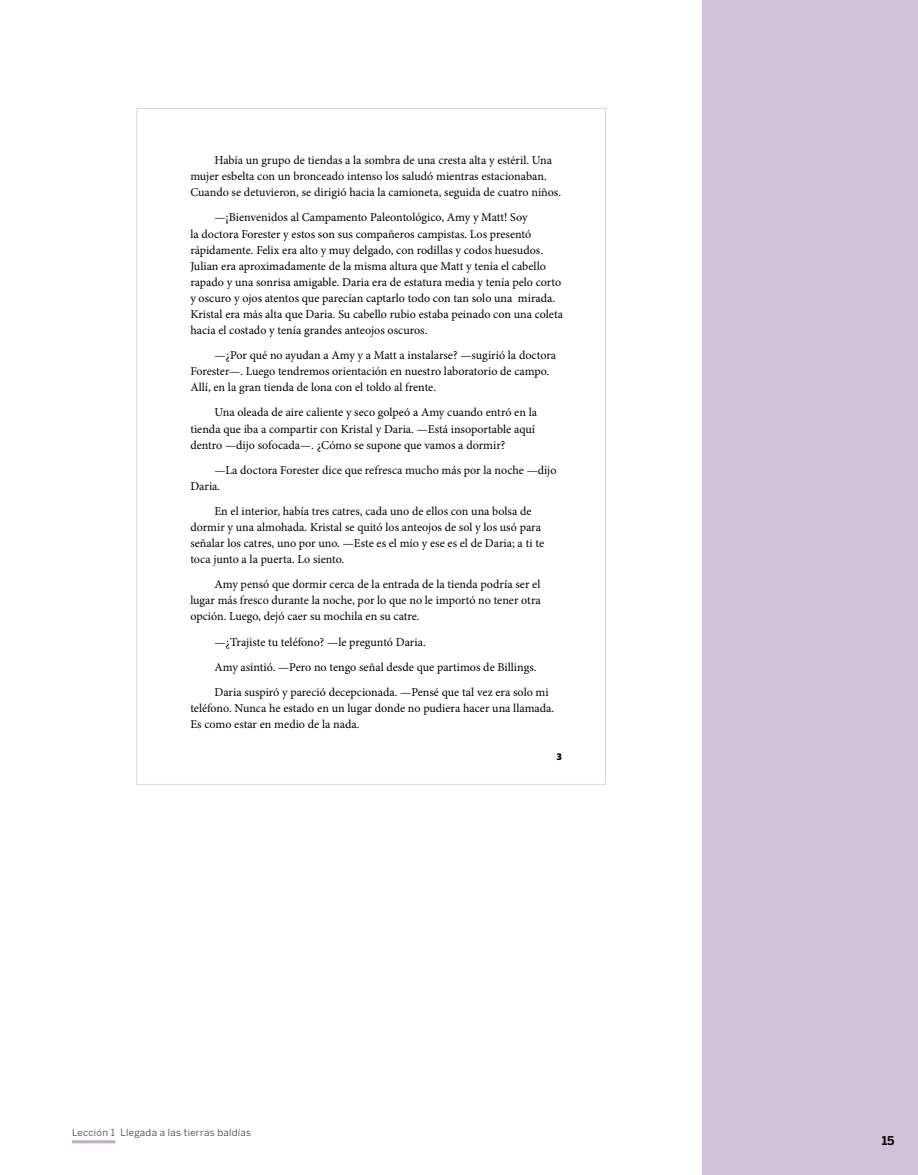
<style>
.page{position:relative;width:918px;height:1175px;background:#fff}
.page>*{position:absolute;margin:0;border:0;box-sizing:border-box;transform-origin:0 0}
.t1{font:12px/16px "Minion Pro";color:#000}
.t2{font:700 12px "Benton Sans";color:#000}
.t3{font:900 10.05px "Myriad Pro";color:#000}
.t4{font:9.75px "Benton Sans";letter-spacing:.03em;color:#414042}
</style>
<div class="page">
<div style="left:702px;top:0;width:216px;height:1174px;background:#d3c3d9"></div>
<hr style="left:72px;top:1140px;width:43px;height:3px;background:#c3aac9">
<p class="t1" style="left:190px;top:152px;width:372px;text-indent:24px">Había un grupo de tiendas a la sombra de una cresta alta y estéril. Una mujer esbelta con un bronceado intenso los saludó mientras estacionaban.<br>Cuando se detuvieron, se dirigió hacia la camioneta, seguida de cuatro niños.</p>
<p class="t1" style="left:190px;top:210px;width:374px;text-indent:24px">—¡Bienvenidos al Campamento Paleontológico, Amy y Matt! Soy<br>la doctora Forester y estos son sus compañeros campistas. Los presentó rápidamente. Felix era alto y muy delgado, con rodillas y codos huesudos.<br>Julian era aproximadamente de la misma altura que Matt y tenía el cabello rapado y una sonrisa amigable. Daria era de estatura media y tenía pelo corto y oscuro y ojos atentos que parecían captarlo todo con tan solo una mirada.<br>Kristal era más alta que Daria. Su cabello rubio estaba peinado con una coleta hacia el costado y tenía grandes anteojos oscuros.</p>
<p class="t1" style="left:190px;top:347px;width:367px;text-indent:24px">—¿Por qué no ayudan a Amy y a Matt a instalarse? —sugirió la doctora<br>Forester—. Luego tendremos orientación en nuestro laboratorio de campo.<br>Allí, en la gran tienda de lona con el toldo al frente.</p>
<p class="t1" style="left:190px;top:404px;width:348px;text-indent:24px">Una oleada de aire caliente y seco golpeó a Amy cuando entró en la tienda que iba a compartir con Kristal y Daria. —Está insoportable aquí dentro —dijo sofocada—. ¿Cómo se supone que vamos a dormir?</p>
<p class="t1" style="left:190px;top:462px;width:368px;text-indent:24px">—La doctora Forester dice que refresca mucho más por la noche —dijo<br>Daria.</p>
<p class="t1" style="left:190px;top:503px;width:355px;text-indent:24px">En el interior, había tres catres, cada uno de ellos con una bolsa de dormir y una almohada. Kristal se quitó los anteojos de sol y los usó para señalar los catres, uno por uno. —Este es el mío y ese es el de Daria; a ti te toca junto a la puerta. Lo siento.</p>
<p class="t1" style="left:190px;top:576px;width:352px;text-align:justify;text-indent:24px">Amy pensó que dormir cerca de la entrada de la tienda podría ser el lugar más fresco durante la noche, por lo que no le importó no tener otra opción. Luego, dejó caer su mochila en su catre.</p>
<p class="t1" style="left:214px;top:629px;width:336px;line-height:25px">—¿Trajiste tu teléfono? —le preguntó Daria.<br>Amy asintió. —Pero no tengo señal desde que partimos de Billings.<br>Daria suspiró y pareció decepcionada. —Pensé que tal vez era solo mi</p>
<p class="t1" style="left:190px;top:700px;width:365px">teléfono. Nunca he estado en un lugar donde no pudiera hacer una llamada.<br>Es como estar en medio de la nada.</p>
<p class="t4" style="left:72px;top:1126px;width:180px">Lección 1 Llegada a las tierras baldías</p>
<p class="t3" style="left:556px;top:751px;width:7px">3</p>
<p class="t2" style="left:882px;top:1133px;width:14px">15</p>
</div>
